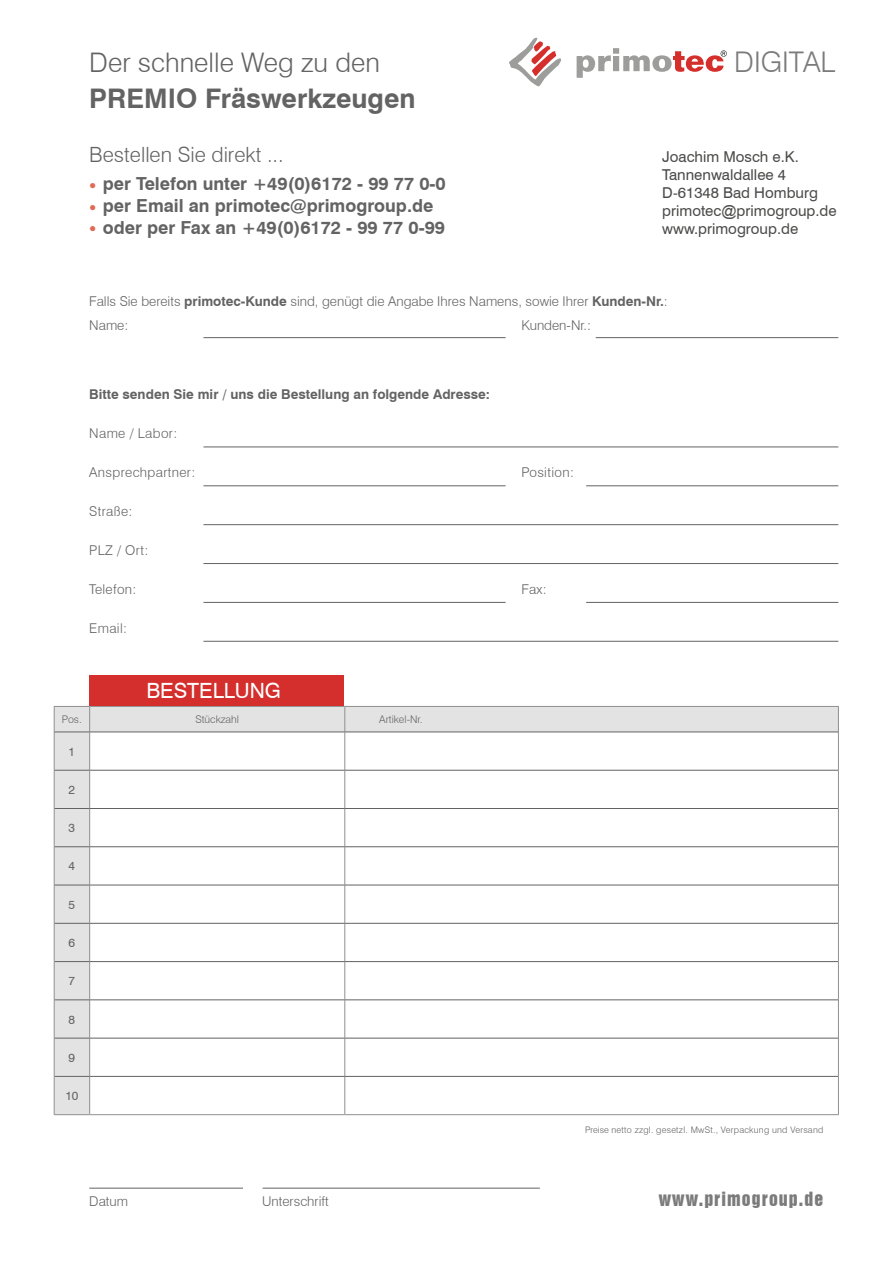
<style>
.page{position:relative;width:893px;height:1263px;background:#fff}
.page>*{position:absolute;margin:0;border:0;box-sizing:border-box;transform-origin:0 0}
.t1{font:300 28.5px "Swiss 721 BT";color:#7c7b7b}
.t2{font:700 27px "Swiss 721 BT";color:#646363}
.t3{font:300 27px "Swiss 721 BT";color:#646363}
.t4{font:300 21px "Swiss 721 BT";color:#646363}
.t5{font:21px "Swiss 721 BT";color:#fff}
.t6{font:700 18px "Swiss 721 BT";color:#646363}
.t7{font:18px "Swiss 921 BT Regular A";letter-spacing:.06em;color:#7c7b7b}
.t8{font:15px/18px "Swiss 721 BT";color:#4a4a49}
.t9{font:300 13.5px/24px "Swiss 721 BT";color:#646363}
.t10{font:700 13.5px "Swiss 721 BT";color:#646363}
.t11{font:300 13.5px "Swiss 721 BT";letter-spacing:.025em;color:#646363}
.t12{font:12px "Swiss 721 BT";color:#646363}
.t13{font:300 10.5px "Swiss 721 BT";color:#646363}
.t14{font:300 9px "Swiss 721 BT";letter-spacing:.025em;color:#646363}
.s1{font-family:"Arial";font-weight:400;font-size:12px;color:#df6a55}
.s2{font-size:16.5px}
.s3{font-family:"Arial"}
.s4{font-weight:700}
</style>
<div class="page">
<svg style="left:54px;top:706px;width:785px;height:408px"></svg>
<hr style="left:54px;top:732px;width:1px;height:38px;background:#90908f">
<hr style="left:89px;top:732px;width:1px;height:38px;background:#90908f">
<hr style="left:344px;top:732px;width:1px;height:38px;background:#90908f">
<hr style="left:838px;top:732px;width:1px;height:38px;background:#90908f">
<hr style="left:54px;top:770px;width:1px;height:38px;background:#90908f">
<hr style="left:89px;top:770px;width:1px;height:38px;background:#90908f">
<hr style="left:344px;top:770px;width:1px;height:38px;background:#90908f">
<hr style="left:838px;top:770px;width:1px;height:38px;background:#90908f">
<hr style="left:54px;top:808px;width:1px;height:39px;background:#90908f">
<hr style="left:89px;top:809px;width:1px;height:37px;background:#90908f">
<hr style="left:344px;top:809px;width:1px;height:37px;background:#90908f">
<hr style="left:838px;top:808px;width:1px;height:39px;background:#90908f">
<hr style="left:54px;top:847px;width:1px;height:38px;background:#90908f">
<hr style="left:89px;top:847px;width:1px;height:38px;background:#90908f">
<hr style="left:344px;top:847px;width:1px;height:38px;background:#90908f">
<hr style="left:838px;top:847px;width:1px;height:38px;background:#90908f">
<hr style="left:54px;top:885px;width:1px;height:38px;background:#90908f">
<hr style="left:89px;top:885px;width:1px;height:38px;background:#90908f">
<hr style="left:344px;top:885px;width:1px;height:38px;background:#90908f">
<hr style="left:838px;top:885px;width:1px;height:38px;background:#90908f">
<hr style="left:54px;top:923px;width:1px;height:38px;background:#90908f">
<hr style="left:89px;top:924px;width:1px;height:37px;background:#90908f">
<hr style="left:344px;top:924px;width:1px;height:37px;background:#90908f">
<hr style="left:838px;top:923px;width:1px;height:38px;background:#90908f">
<hr style="left:54px;top:961px;width:1px;height:39px;background:#90908f">
<hr style="left:89px;top:962px;width:1px;height:37px;background:#90908f">
<hr style="left:344px;top:962px;width:1px;height:37px;background:#90908f">
<hr style="left:838px;top:961px;width:1px;height:39px;background:#90908f">
<hr style="left:54px;top:1000px;width:1px;height:38px;background:#90908f">
<hr style="left:89px;top:1000px;width:1px;height:38px;background:#90908f">
<hr style="left:344px;top:1000px;width:1px;height:38px;background:#90908f">
<hr style="left:838px;top:1000px;width:1px;height:38px;background:#90908f">
<hr style="left:54px;top:1038px;width:1px;height:38px;background:#90908f">
<hr style="left:89px;top:1038px;width:1px;height:38px;background:#90908f">
<hr style="left:344px;top:1038px;width:1px;height:38px;background:#90908f">
<hr style="left:838px;top:1038px;width:1px;height:38px;background:#90908f">
<hr style="left:54px;top:1076px;width:1px;height:38px;background:#90908f">
<hr style="left:89px;top:1077px;width:1px;height:37px;background:#90908f">
<hr style="left:344px;top:1077px;width:1px;height:37px;background:#90908f">
<hr style="left:838px;top:1076px;width:1px;height:38px;background:#90908f">
<hr style="left:54px;top:1114px;width:36px;height:1px;background:#90908f">
<hr style="left:90px;top:1114px;width:255px;height:1px;background:#90908f">
<hr style="left:345px;top:1114px;width:494px;height:1px;background:#90908f">
<hr style="left:55px;top:731px;width:35px;height:1px;background:#646363">
<hr style="left:90px;top:731px;width:255px;height:1px;background:#646363">
<hr style="left:345px;top:731px;width:493px;height:1px;background:#646363">
<hr style="left:55px;top:770px;width:35px;height:1px;background:#646363">
<hr style="left:90px;top:770px;width:255px;height:1px;background:#646363">
<hr style="left:345px;top:770px;width:493px;height:1px;background:#646363">
<hr style="left:55px;top:808px;width:35px;height:1px;background:#646363">
<hr style="left:90px;top:808px;width:255px;height:1px;background:#646363">
<hr style="left:345px;top:808px;width:493px;height:1px;background:#646363">
<hr style="left:55px;top:846px;width:35px;height:1px;background:#646363">
<hr style="left:90px;top:846px;width:255px;height:1px;background:#646363">
<hr style="left:345px;top:846px;width:493px;height:1px;background:#646363">
<hr style="left:55px;top:885px;width:35px;height:1px;background:#646363">
<hr style="left:90px;top:885px;width:255px;height:1px;background:#646363">
<hr style="left:345px;top:885px;width:493px;height:1px;background:#646363">
<hr style="left:55px;top:923px;width:35px;height:1px;background:#646363">
<hr style="left:90px;top:923px;width:255px;height:1px;background:#646363">
<hr style="left:345px;top:923px;width:493px;height:1px;background:#646363">
<hr style="left:55px;top:961px;width:35px;height:1px;background:#646363">
<hr style="left:90px;top:961px;width:255px;height:1px;background:#646363">
<hr style="left:345px;top:961px;width:493px;height:1px;background:#646363">
<hr style="left:55px;top:999px;width:35px;height:1px;background:#646363">
<hr style="left:90px;top:999px;width:255px;height:1px;background:#646363">
<hr style="left:345px;top:999px;width:493px;height:1px;background:#646363">
<hr style="left:55px;top:1038px;width:35px;height:1px;background:#646363">
<hr style="left:90px;top:1038px;width:255px;height:1px;background:#646363">
<hr style="left:345px;top:1038px;width:493px;height:1px;background:#646363">
<hr style="left:55px;top:1076px;width:35px;height:1px;background:#646363">
<hr style="left:90px;top:1076px;width:255px;height:1px;background:#646363">
<hr style="left:345px;top:1076px;width:493px;height:1px;background:#646363">
<div style="left:90px;top:676px;width:254px;height:30px;background:#d42f2c"></div>
<hr style="left:203px;top:337px;width:303px;height:1px;background:#646363">
<hr style="left:596px;top:337px;width:242px;height:1px;background:#646363">
<hr style="left:203px;top:447px;width:635px;height:1px;background:#646363">
<hr style="left:203px;top:485px;width:303px;height:1px;background:#646363">
<hr style="left:586px;top:485px;width:252px;height:1px;background:#646363">
<hr style="left:203px;top:524px;width:635px;height:1px;background:#646363">
<hr style="left:203px;top:563px;width:635px;height:1px;background:#646363">
<hr style="left:203px;top:602px;width:303px;height:1px;background:#646363">
<hr style="left:89px;top:1188px;width:154px;height:1px;background:#646363">
<hr style="left:586px;top:602px;width:252px;height:1px;background:#646363">
<hr style="left:203px;top:641px;width:635px;height:1px;background:#646363">
<hr style="left:263px;top:1188px;width:277px;height:1px;background:#646363">
<svg style="left:509px;top:37px;width:52px;height:50px"></svg>
<svg style="left:577px;top:48px;width:150px;height:30px"></svg>
<h2 class="t3" style="left:89px;top:46px;width:292px">Der schnelle Weg zu den</h2>
<h2 class="t2" style="left:89px;top:82px;width:328px">PREMIO Fräswerkzeugen</h2>
<h3 class="t4" style="left:89px;top:142px;width:196px">Bestellen Sie direkt ...</h3>
<h3 class="t6" style="left:89px;top:173px;width:358px"><span class="s1">●</span> per Telefon unter +49(0)6172 - 99 77 0-0</h3>
<h3 class="t6" style="left:89px;top:195px;width:346px"><span class="s1">●</span> per Email an primotec<span class="s2">@</span>primogroup.de</h3>
<h3 class="t6" style="left:89px;top:216px;width:357px"><span class="s1">●</span> oder per Fax an +49(0)6172 - 99 77 0-99</h3>
<h1 class="t1" style="left:734px;top:44px;width:103px">DIGITAL</h1>
<p class="t8" style="left:662px;top:148px;width:176px">Joachim Mosch e.K.<br>Tannenwaldallee 4<br>D-61348 Bad Homburg primotec<span class="s3">@</span>primogroup.de www.primogroup.de</p>
<p class="t9" style="left:89px;top:289px;width:580px">Falls Sie bereits <span class="s4">primotec-Kunde</span> sind, genügt die Angabe Ihres Namens, sowie Ihrer <span class="s4">Kunden-Nr.</span>:<br>Name:</p>
<p class="t9" style="left:521px;top:313px;width:71px">Kunden-Nr.:</p>
<p class="t10" style="left:89px;top:386px;width:402px">Bitte senden Sie mir / uns die Bestellung an folgende Adresse:</p>
<p class="t11" style="left:89px;top:425px;width:89px">Name / Labor:</p>
<p class="t11" style="left:89px;top:464px;width:108px">Ansprechpartner:</p>
<p class="t11" style="left:521px;top:464px;width:54px">Position:</p>
<p class="t9" style="left:89px;top:499px;width:45px">Straße:</p>
<p class="t9" style="left:89px;top:538px;width:60px">PLZ / Ort:</p>
<p class="t11" style="left:89px;top:581px;width:49px">Telefon:</p>
<p class="t9" style="left:521px;top:577px;width:27px">Fax:</p>
<p class="t9" style="left:89px;top:616px;width:39px">Email:</p>
<h3 class="t5" style="left:146px;top:678px;width:136px">BESTELLUNG</h3>
<p class="t13" style="left:62px;top:713px;width:21px">Pos.</p>
<p class="t13" style="left:195px;top:713px;width:45px">Stückzahl</p>
<p class="t13" style="left:379px;top:713px;width:45px">Artikel-Nr.</p>
<p class="t12" style="left:69px;top:744px;width:8px">1</p>
<p class="t12" style="left:69px;top:782px;width:8px">2</p>
<p class="t12" style="left:69px;top:821px;width:8px">3</p>
<p class="t12" style="left:69px;top:859px;width:8px">4</p>
<p class="t12" style="left:69px;top:897px;width:8px">5</p>
<p class="t12" style="left:69px;top:935px;width:8px">6</p>
<p class="t12" style="left:69px;top:974px;width:8px">7</p>
<p class="t12" style="left:69px;top:1012px;width:8px">8</p>
<p class="t12" style="left:69px;top:1050px;width:8px">9</p>
<p class="t12" style="left:65px;top:1088px;width:15px">10</p>
<p class="t9" style="left:89px;top:1189px;width:40px">Datum</p>
<p class="t9" style="left:262px;top:1189px;width:68px">Unterschrift</p>
<p class="t14" style="left:585px;top:1125px;width:240px">Preise netto zzgl. gesetzl. MwSt., Verpackung und Versand</p>
<h3 class="t7" style="left:659px;top:1187px;width:166px">www.primogroup.de</h3>
</div>
